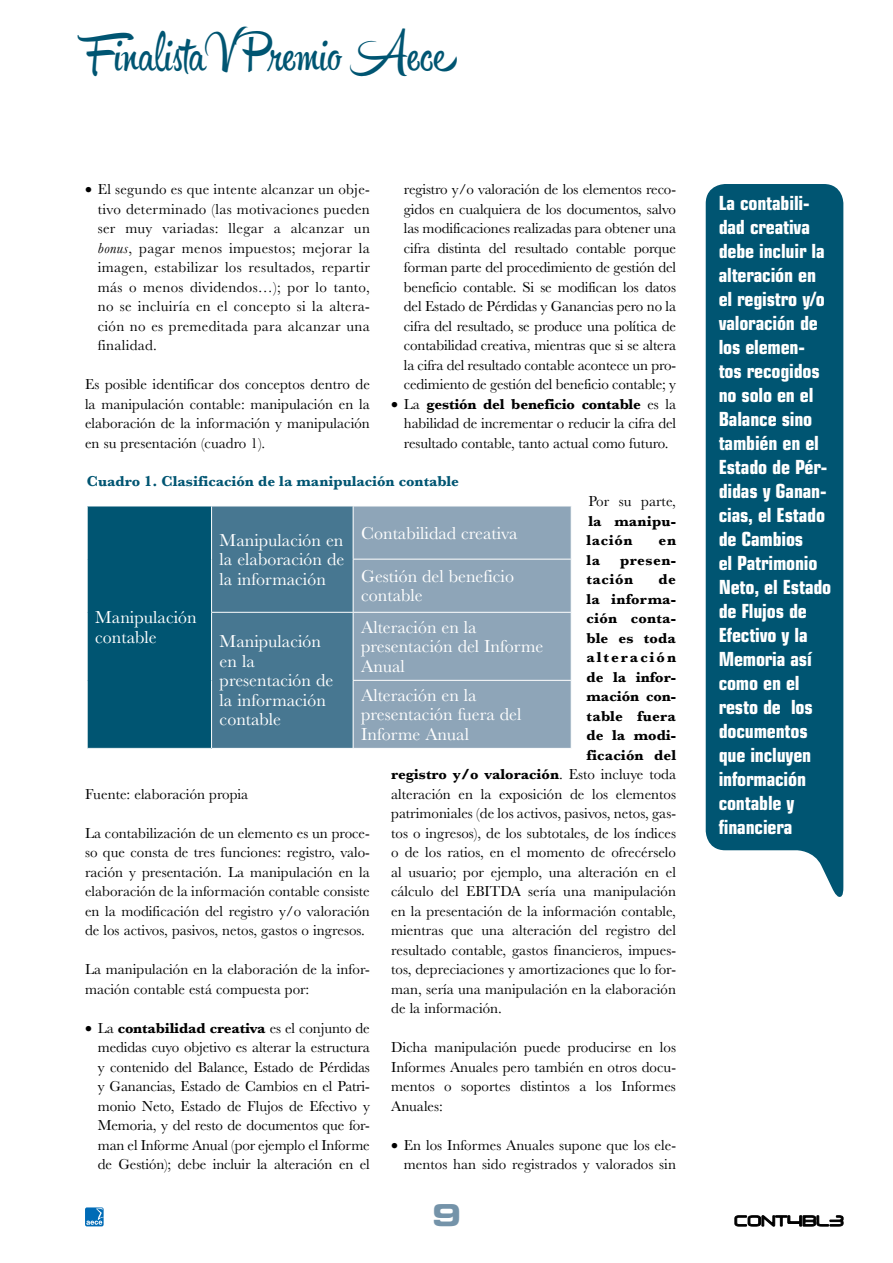
<style>
.page{position:relative;width:893px;height:1263px;background:#fff}
.page>*{position:absolute;margin:0;border:0;box-sizing:border-box;transform-origin:0 0}
.t1{font:45px "Hipster Script Pro";letter-spacing:-.005em;color:#005572}
.t2{font:30px "Eurostile LT Std Bold Ex 2";color:#7493a9}
.t3{font:700 condensed 19.5px/24px "Eurostile LT Std";letter-spacing:-.01em;color:#fff}
.t4{font:18px/19.5px "Baskerville";color:#fff}
.t5{font:15px/19.5px "Baskerville";color:#000;text-align:justify}
.t6{font:700 15px/19.5px "Baskerville";letter-spacing:.015em;color:#000}
.t7{font:700 15px "Baskerville";color:#005572}
.t8{font:700 15px/19.5px "Baskerville";letter-spacing:.035em;color:#000}
.t9{font:700 15px "Baskerville";letter-spacing:.13em;color:#000}
.s1{font-style:italic}
.s2{font-weight:700}
.s3{font-weight:400}
</style>
<div class="page">
<svg style="left:734px;top:1215px;width:110px;height:12px"></svg>
<svg style="left:85px;top:1207px;width:19px;height:19px"></svg>
<svg style="left:86px;top:1208px;width:18px;height:17px"></svg>
<div style="left:87px;top:506px;width:125px;height:242px;background:#005572"></div>
<div style="left:212px;top:507px;width:141px;height:241px;background:#477791"></div>
<div style="left:354px;top:507px;width:217px;height:241px;background:#8ea5b8"></div>
<hr style="left:87px;top:506px;width:125px;height:1px;background:#fff">
<hr style="left:87px;top:506px;width:1px;height:53px;background:#fff">
<hr style="left:87px;top:559px;width:1px;height:53px;background:#fff">
<hr style="left:87px;top:612px;width:1px;height:68px;background:#fff">
<hr style="left:87px;top:680px;width:1px;height:68px;background:#fff">
<hr style="left:211px;top:506px;width:1px;height:53px;background:#fff">
<hr style="left:211px;top:559px;width:1px;height:53px;background:#fff">
<hr style="left:353px;top:559px;width:219px;height:1px;background:#fff">
<hr style="left:211px;top:612px;width:142px;height:1px;background:#fff">
<hr style="left:211px;top:613px;width:1px;height:67px;background:#fff">
<hr style="left:211px;top:680px;width:1px;height:68px;background:#fff">
<hr style="left:353px;top:612px;width:219px;height:1px;background:#fff">
<hr style="left:353px;top:680px;width:219px;height:1px;background:#fff">
<svg style="left:705px;top:184px;width:139px;height:713px;background:#11607b"></svg>
<h1 class="t1" style="left:85px;top:28px;width:375px">Finalista VPremio Aece</h1>
<p class="t5" style="left:98px;top:180px;width:274px;text-indent:-13px">• El segundo es que intente alcanzar un obje&shy;tivo determinado (las motivaciones pueden ser muy variadas: llegar a alcanzar un <span class="s1">bonus</span>, pagar menos impuestos; mejorar la imagen, estabilizar los resultados, repartir más o menos dividendos…); por lo tanto, no se incluiría en el concepto si la altera&shy;ción no es premeditada para alcanzar una finalidad.</p>
<p class="t5" style="left:85px;top:375px;width:286px">Es posible identificar dos conceptos dentro de la manipulación contable: manipulación en la elaboración de la información y manipulación en su presentación (cuadro 1).</p>
<p class="t5" style="left:404px;top:180px;width:274px">registro y/o valoración de los elementos reco&shy;gidos en cualquiera de los documentos, salvo las modificaciones realizadas para obtener una cifra distinta del resultado contable porque forman parte del procedimiento de gestión del beneficio contable. Si se modifican los datos del Estado de Pérdidas y Ganancias pero no la cifra del resultado, se produce una política de contabilidad creativa, mientras que si se altera la cifra del resultado contable acontece un pro&shy;cedimiento de gestión del beneficio contable; y</p>
<p class="t5" style="left:404px;top:394px;width:274px;text-indent:-13px">• La <span class="s2">gestión del beneficio contable</span> es la habilidad de incrementar o reducir la cifra del resultado contable, tanto actual como futuro.</p>
<p class="t7" style="left:87px;top:471px;width:374px">Cuadro 1. Clasificación de la manipulación contable</p>
<p class="t5" style="left:588px;top:492px;width:89px">Por su parte,</p>
<p class="t6" style="left:587px;top:511px;width:91px">la manipu&shy;lación</p>
<p class="t4" style="left:361px;top:523px;width:158px">Contabilidad creativa</p>
<p class="t4" style="left:361px;top:567px;width:154px">Gestión del beneficio contable</p>
<p class="t4" style="left:220px;top:530px;width:126px;text-align:justify">Manipulación en la elaboración de la información</p>
<p class="t6" style="left:659px;top:531px;width:19px">en</p>
<p class="t6" style="left:587px;top:550px;width:15px">la</p>
<p class="t8" style="left:587px;top:550px;width:91px;text-indent:34px">presen&shy;tación</p>
<p class="t6" style="left:658px;top:570px;width:19px">de</p>
<p class="t6" style="left:587px;top:589px;width:91px">la informa-</p>
<p class="t6" style="left:587px;top:609px;width:91px">ción conta-</p>
<p class="t6" style="left:587px;top:628px;width:91px">ble es toda</p>
<p class="t9" style="left:587px;top:647px;width:91px">alteración</p>
<p class="t6" style="left:587px;top:667px;width:91px">de la infor-</p>
<p class="t6" style="left:587px;top:687px;width:91px">mación con-</p>
<p class="t6" style="left:587px;top:706px;width:91px">table fuera</p>
<p class="t6" style="left:587px;top:726px;width:91px">de la modi-</p>
<p class="t6" style="left:587px;top:745px;width:91px">ficación del</p>
<p class="t6" style="left:391px;top:765px;width:286px">registro y/o valoración<span class="s3">. Esto incluye toda</span></p>
<p class="t5" style="left:391px;top:784px;width:286px">alteración en la exposición de los elementos</p>
<p class="t5" style="left:391px;top:804px;width:286px">patrimoniales (de los activos, pasivos, netos, gas-</p>
<p class="t5" style="left:391px;top:823px;width:286px">tos o ingresos), de los subtotales, de los índices</p>
<p class="t5" style="left:391px;top:843px;width:286px">o de los ratios, en el momento de ofrecérselo</p>
<p class="t5" style="left:391px;top:862px;width:286px">al usuario; por ejemplo, una alteración en el</p>
<p class="t5" style="left:391px;top:882px;width:286px">cálculo del EBITDA sería una manipulación</p>
<p class="t5" style="left:391px;top:901px;width:286px">en la presentación de la información contable,</p>
<p class="t5" style="left:391px;top:921px;width:286px">mientras que una alteración del registro del</p>
<p class="t5" style="left:391px;top:940px;width:286px">resultado contable, gastos financieros, impues-</p>
<p class="t5" style="left:391px;top:960px;width:286px">tos, depreciaciones y amortizaciones que lo for-</p>
<p class="t5" style="left:391px;top:979px;width:286px">man, sería una manipulación en la elaboración</p>
<p class="t5" style="left:391px;top:999px;width:112px">de la información.</p>
<p class="t5" style="left:391px;top:1038px;width:286px">Dicha manipulación puede producirse en los Informes Anuales pero también en otros docu&shy;mentos o soportes distintos a los Informes Anuales:</p>
<p class="t5" style="left:391px;top:1135px;width:286px;text-align:right">• En los Informes Anuales supone que los ele&shy;mentos han sido registrados y valorados sin</p>
<p class="t4" style="left:95px;top:608px;width:103px">Manipulación contable</p>
<p class="t4" style="left:361px;top:617px;width:184px">Alteración en la presentación del Informe<br>Anual</p>
<p class="t4" style="left:361px;top:685px;width:162px">Alteración en la presentación fuera del<br>Informe Anual</p>
<p class="t4" style="left:220px;top:632px;width:115px">Manipulación en la presentación de la información contable</p>
<p class="t5" style="left:85px;top:784px;width:165px">Fuente: elaboración propia</p>
<p class="t5" style="left:85px;top:823px;width:286px">La contabilización de un elemento es un proce&shy;so que consta de tres funciones: registro, valo&shy;ración y presentación. La manipulación en la elaboración de la información contable consiste en la modificación del registro y/o valoración de los activos, pasivos, netos, gastos o ingresos.</p>
<p class="t5" style="left:85px;top:960px;width:286px">La manipulación en la elaboración de la infor&shy;mación contable está compuesta por:</p>
<p class="t5" style="left:98px;top:1018px;width:274px;text-indent:-13px">• La <span class="s2">contabilidad creativa</span> es el conjunto de medidas cuyo objetivo es alterar la estructura y contenido del Balance, Estado de Pérdidas y Ganancias, Estado de Cambios en el Patri&shy;monio Neto, Estado de Flujos de Efectivo y Memoria, y del resto de documentos que for&shy;man el Informe Anual (por ejemplo el Informe de Gestión); debe incluir la alteración en el</p>
<h2 class="t2" style="left:432px;top:1194px;width:31px">9</h2>
<p class="t3" style="left:719px;top:191px;width:114px">La contabili&shy;dad creativa debe incluir la alteración en el registro y/o valoración de los elemen&shy;tos recogidos no solo en el<br>Balance sino también en el<br>Estado de Pér&shy;didas y Ganan&shy;cias, el Estado de Cambios<br>el Patrimonio<br>Neto, el Estado de Flujos de<br>Efectivo y la<br>Memoria así como en el resto de los documentos que incluyen información contable y financiera</p>
</div>
